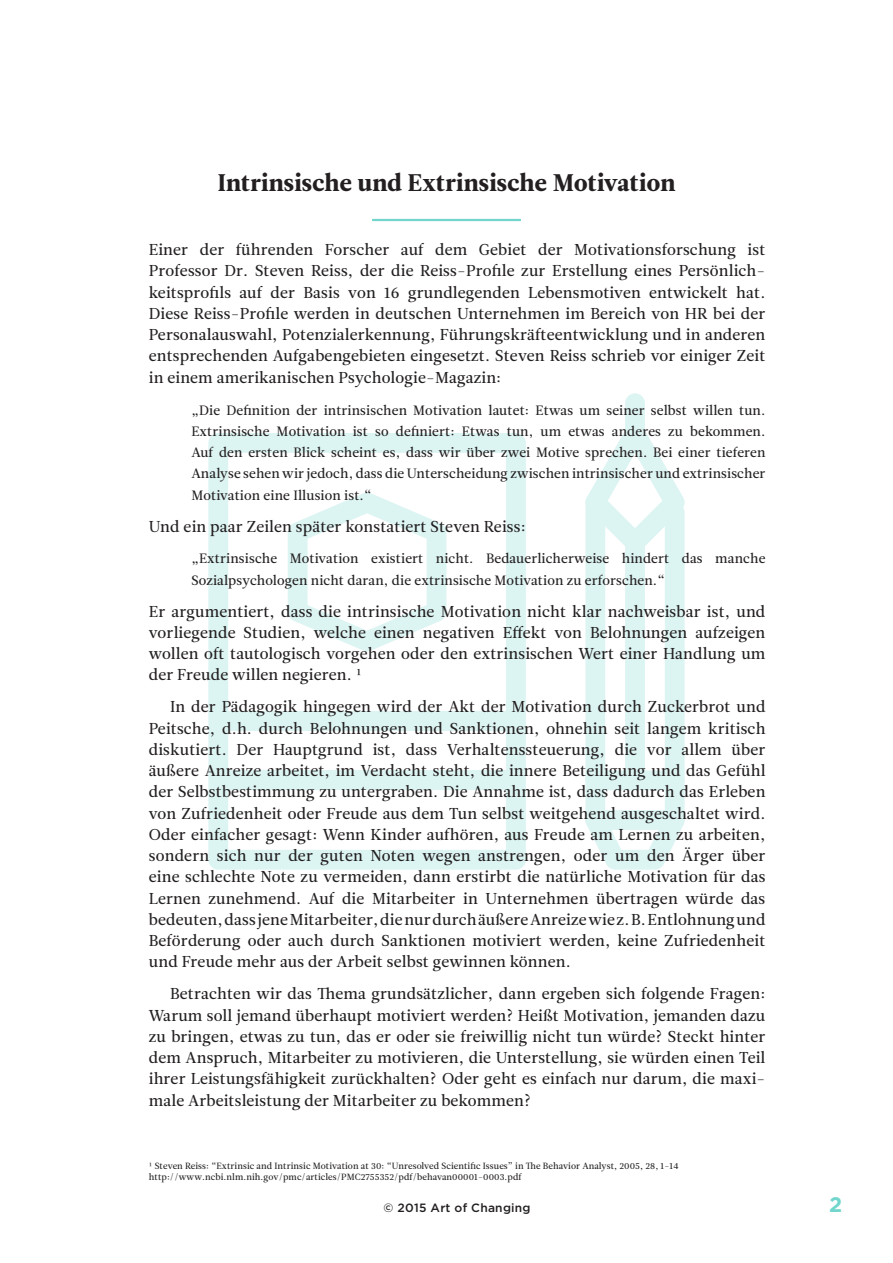
<style>
.page{position:relative;width:893px;height:1263px;background:#fff}
.page>*{position:absolute;margin:0;border:0;box-sizing:border-box;transform-origin:0 0}
.Unterüberschrift{font:24px "Leitura News Roman 4";letter-spacing:.01em;color:#231f20}
.Leitura_Roman_2_-_10{font:700 21px "Gotham";color:#72d6cc}
.Leitura_Roman_2_-_10-2{font:15.75px/21.3px "Leitura News Roman 2";letter-spacing:.01em;color:#231f20;text-align:justify}
.Leitura_Roman_2_-_10-3{font:13.5px/21.3px "Leitura News Roman 2";letter-spacing:.01em;color:#231f20;text-align:justify}
.t1{font:500 12px "Gotham";letter-spacing:.02em;color:#231f20}
.Leitura_Roman_2_-_10-4{font:9px "Leitura News Roman 2";letter-spacing:.01em;color:#231f20}
</style>
<div class="page">
<div style="left:625px;top:393px;width:20px;height:50px;background:#dcf4f2;border-radius:10px"></div>
<svg style="left:585px;top:431px;width:100px;height:439px"></svg>
<svg style="left:208px;top:433px;width:318px;height:437px"></svg>
<svg style="left:288px;top:492px;width:158px;height:159px"></svg>
<div style="left:218px;top:711px;width:298px;height:20px;background:#dcf4f2"></div>
<div style="left:218px;top:770px;width:298px;height:20px;background:#dcf4f2"></div>
<div style="left:585px;top:770px;width:100px;height:20px;background:#dcf4f2;border-radius:10px"></div>
<hr style="left:372px;top:219px;width:149px;height:2px;background:#72d6cc">
<p class="Unterüberschrift" style="left:218px;top:169px;width:459px">Intrinsische und Extrinsische Motivation</p>
<p class="Leitura_Roman_2_-_10-2" style="left:149px;top:239px;width:618px">Einer der führenden Forscher auf dem Gebiet der Motivationsforschung ist Professor Dr. Steven Reiss, der die Reiss-Profile zur Erstellung eines Persönlich&shy;keitsprofils auf der Basis von 16 grundlegenden Lebensmotiven entwickelt hat.<br>Diese Reiss-Profile werden in deutschen Unternehmen im Bereich von HR bei der Personalauswahl, Potenzialerkennung, Führungskräfteentwicklung und in anderen entsprechenden Aufgabengebieten eingesetzt. Steven Reiss schrieb vor einiger Zeit in einem amerikanischen Psychologie-Magazin:</p>
<p class="Leitura_Roman_2_-_10-3" style="left:191px;top:399px;width:576px">„Die Definition der intrinsischen Motivation lautet: Etwas um seiner selbst willen tun.<br>Extrinsische Motivation ist so definiert: Etwas tun, um etwas anderes zu bekommen.<br>Auf den ersten Blick scheint es, dass wir über zwei Motive sprechen. Bei einer tieferen Analyse sehen wir jedoch, dass die Unterscheidung zwischen intrinsischer und extrinsischer Motivation eine Illusion ist.“</p>
<p class="Leitura_Roman_2_-_10-2" style="left:149px;top:516px;width:378px">Und ein paar Zeilen später konstatiert Steven Reiss:</p>
<p class="Leitura_Roman_2_-_10-3" style="left:191px;top:548px;width:576px">„Extrinsische Motivation existiert nicht. Bedauerlicherweise hindert das manche<br>Sozialpsychologen nicht daran, die extrinsische Motivation zu erforschen.“</p>
<p class="Leitura_Roman_2_-_10-2" style="left:149px;top:601px;width:618px">Er argumentiert, dass die intrinsische Motivation nicht klar nachweisbar ist, und vorliegende Studien, welche einen negativen Effekt von Belohnungen aufzeigen wollen oft tautologisch vorgehen oder den extrinsischen Wert einer Handlung um der Freude willen negieren. 1</p>
<p class="Leitura_Roman_2_-_10-2" style="left:149px;top:696px;width:618px;text-indent:21px">In der Pädagogik hingegen wird der Akt der Motivation durch Zuckerbrot und Peitsche, d.h. durch Belohnungen und Sanktionen, ohnehin seit langem kritisch diskutiert. Der Hauptgrund ist, dass Verhaltenssteuerung, die vor allem über äußere Anreize arbeitet, im Verdacht steht, die innere Beteiligung und das Gefühl der Selbstbestimmung zu untergraben. Die Annahme ist, dass dadurch das Erleben von Zufriedenheit oder Freude aus dem Tun selbst weitgehend ausgeschaltet wird.<br>Oder einfacher gesagt: Wenn Kinder aufhören, aus Freude am Lernen zu arbeiten, sondern sich nur der guten Noten wegen anstrengen, oder um den Ärger über eine schlechte Note zu vermeiden, dann erstirbt die natürliche Motivation für das Lernen zunehmend. Auf die Mitarbeiter in Unternehmen übertragen würde das bedeuten, dass jene Mitarbeiter, die nur durch äußere Anreize wie z. B. Entlohnung und Beförderung oder auch durch Sanktionen motiviert werden, keine Zufriedenheit und Freude mehr aus der Arbeit selbst gewinnen können.</p>
<p class="Leitura_Roman_2_-_10-2" style="left:149px;top:983px;width:618px;text-indent:21px">Betrachten wir das Thema grundsätzlicher, dann ergeben sich folgende Fragen:<br>Warum soll jemand überhaupt motiviert werden? Heißt Motivation, jemanden dazu zu bringen, etwas zu tun, das er oder sie freiwillig nicht tun würde? Steckt hinter dem Anspruch, Mitarbeiter zu motivieren, die Unterstellung, sie würden einen Teil ihrer Leistungsfähigkeit zurückhalten? Oder geht es einfach nur darum, die maxi&shy;male Arbeitsleistung der Mitarbeiter zu bekommen?</p>
<p class="Leitura_Roman_2_-_10-4" style="left:149px;top:1161px;width:531px">1 Steven Reiss: “Extrinsic and Intrinsic Motivation at 30: “Unresolved Scientific Issues” in The Behavior Analyst, 2005, 28, 1-14</p>
<p class="Leitura_Roman_2_-_10-4" style="left:149px;top:1172px;width:374px">http://www.ncbi.nlm.nih.gov/pmc/articles/PMC2755352/pdf/behavan00001-0003.pdf</p>
<p class="t1" style="left:384px;top:1200px;width:149px">© 2015 Art of Changing</p>
<p class="Leitura_Roman_2_-_10" style="left:829px;top:1190px;width:15px">2</p>
</div>
